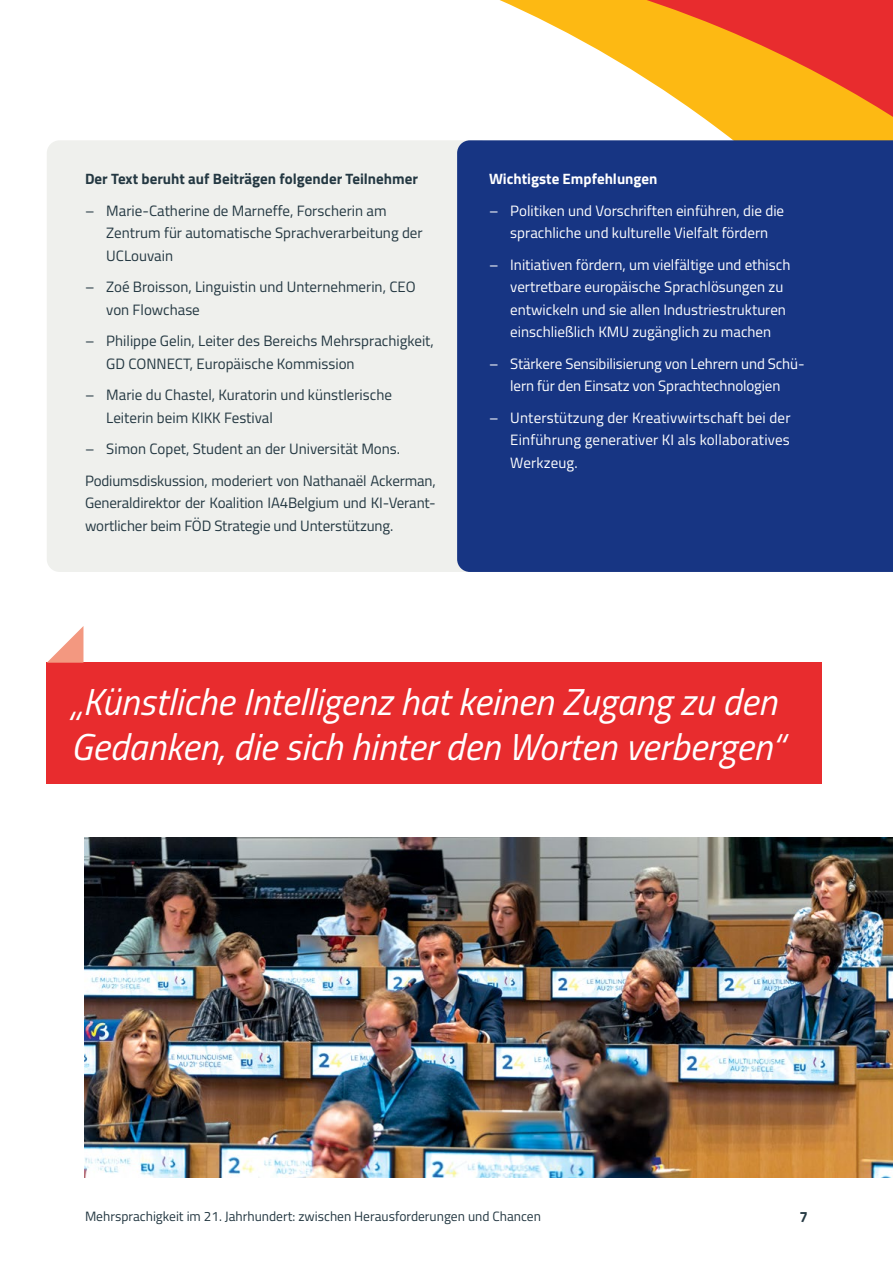
<style>
.page{position:relative;width:893px;height:1263px;background:#fff}
.page>*{position:absolute;margin:0;border:0;box-sizing:border-box;transform-origin:0 0}
.t1{font:italic 37.5px/45px "Titillium";color:#fff}
.t2{font:15px/22.5px "Titillium";color:#243842}
.t3{font:15px/22.5px "Titillium";color:#fff;text-align:center}
.t4{font:700 15px "Titillium";color:#243842}
.t5{font:700 15px "Titillium";color:#fff}
.t6{font:13.5px "Titillium";color:#243842}
</style>
<div class="page">
<img style="left:84px;top:838px;width:809px;height:340px">
<svg style="left:500px;top:0;width:393px;height:140px"></svg>
<svg style="left:602px;top:0;width:291px;height:125px;background:#f58f38"></svg>
<div style="left:47px;top:663px;width:775px;height:121px;background:#e82c2e"></div>
<svg style="left:47px;top:626px;width:36px;height:37px"></svg>
<div style="left:47px;top:140px;width:410px;height:432px;background:#eff0ed"></div>
<div style="left:457px;top:140px;width:436px;height:432px;background:#173583"></div>
<p class="t4" style="left:85px;top:167px;width:334px">Der Text beruht auf Beiträgen folgender Teilnehmer</p>
<p class="t2" style="left:106px;top:198px;width:318px;text-indent:-21px">– Marie-Catherine de Marneffe, Forscherin am<br>Zentrum für automatische Sprachverarbeitung der<br>UCLouvain</p>
<p class="t2" style="left:106px;top:275px;width:311px;text-indent:-21px">– Zoé Broisson, Linguistin und Unternehmerin, CEO von Flowchase</p>
<p class="t2" style="left:106px;top:329px;width:329px;text-indent:-21px">– Philippe Gelin, Leiter des Bereichs Mehrsprachigkeit,<br>GD CONNECT, Europäische Kommission</p>
<p class="t2" style="left:106px;top:383px;width:287px;text-indent:-21px">– Marie du Chastel, Kuratorin und künstlerische<br>Leiterin beim KIKK Festival</p>
<p class="t2" style="left:85px;top:432px;width:352px;line-height:31.5px">– Simon Copet, Student an der Universität Mons.<br>Podiumsdiskussion, moderiert von Nathanaël Ackerman,</p>
<p class="t2" style="left:85px;top:491px;width:352px">Generaldirektor der Koalition IA4Belgium und KI-Verant&shy;wortlicher beim FÖD Strategie und Unterstützung.</p>
<p class="t5" style="left:489px;top:167px;width:170px">Wichtigste Empfehlungen</p>
<p class="t3" style="left:489px;top:198px;width:297px">– Politiken und Vorschriften einführen, die die sprachliche und kulturelle Vielfalt fördern</p>
<p class="t3" style="left:510px;top:252px;width:282px;text-align:left;text-indent:-21px">– Initiativen fördern, um vielfältige und ethisch vertretbare europäische Sprachlösungen zu entwickeln und sie allen Industriestrukturen einschließlich KMU zugänglich zu machen</p>
<p class="t3" style="left:489px;top:351px;width:317px">– Stärkere Sensibilisierung von Lehrern und Schü&shy;lern für den Einsatz von Sprachtechnologien</p>
<p class="t3" style="left:510px;top:405px;width:282px;text-align:justify;text-indent:-21px">– Unterstützung der Kreativwirtschaft bei der Einführung generativer KI als kollaboratives Werkzeug.</p>
<h1 class="t1" style="left:71px;top:677px;width:715px">„Künstliche Intelligenz hat keinen Zugang zu den<br>Gedanken, die sich hinter den Worten verbergen“</h1>
<p class="t6" style="left:85px;top:1206px;width:457px">Mehrsprachigkeit im 21. Jahrhundert: zwischen Herausforderungen und Chancen</p>
<p class="t4" style="left:799px;top:1205px;width:10px">7</p>
</div>
